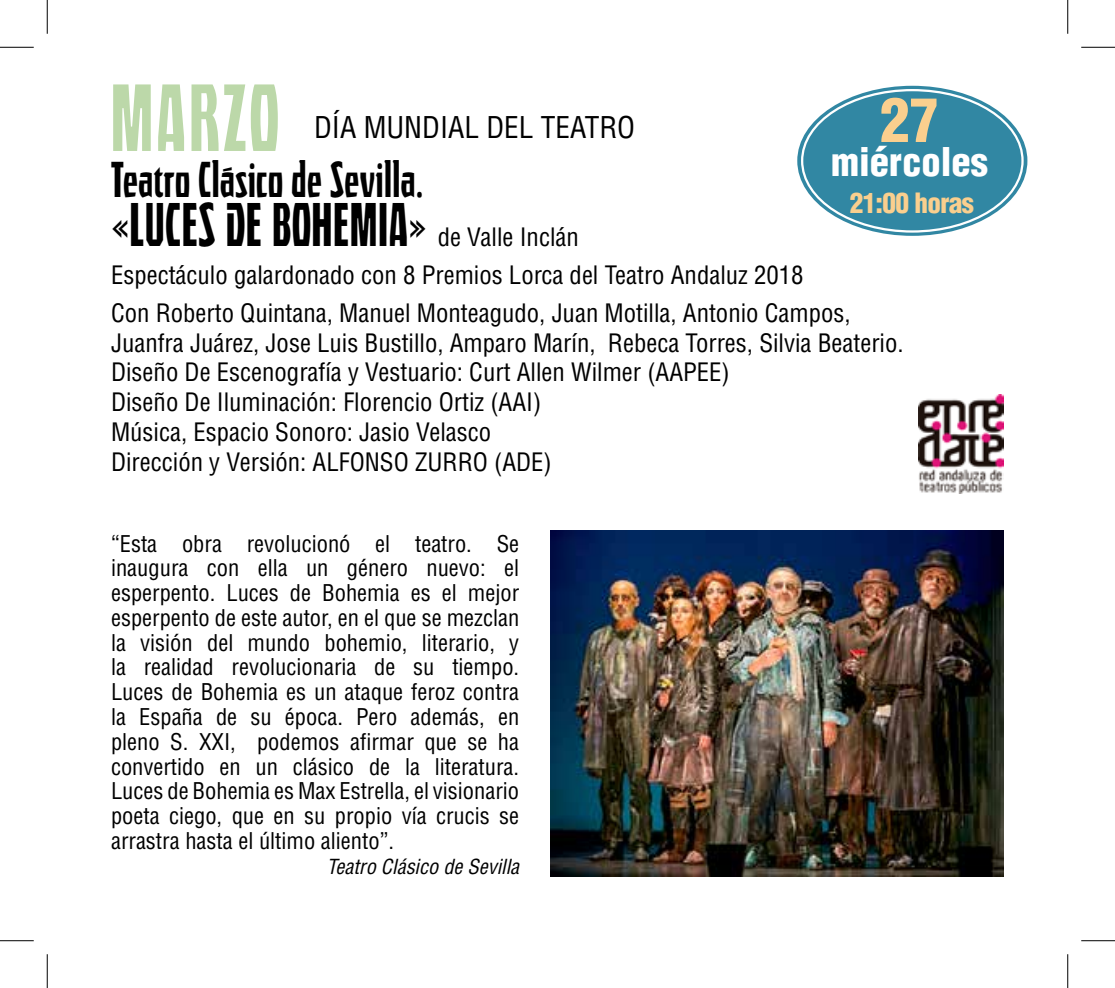
<style>
.page{position:relative;width:1115px;height:988px;background:#fff}
.page>*{position:absolute;margin:0;border:0;box-sizing:border-box;transform-origin:0 0}
.t1{font:76.5px "Quasix";letter-spacing:.05em;color:#bcd8a9}
.t2{font:900 condensed 59.18px "Helvetica LT Std";color:#facf8e}
.t3{font:49.5px "Quasix";letter-spacing:.025em;color:#000}
.t4{font:40.5px "Quasix";letter-spacing:.025em;color:#000}
.t5{font:900 condensed 38.7px "Helvetica LT Std";color:#fff}
.t6{font:condensed 29.25px "Helvetica LT Std";color:#000}
.t7{font:900 condensed 27.22px "Helvetica LT Std";letter-spacing:-.025em;color:#facf8e}
.t8{font:condensed 24.75px/29.7px "Helvetica LT Std";color:#000}
.t9{font:condensed 22.5px/24.8px "Helvetica LT Std";color:#000;text-align:justify}
.t10{font:italic condensed 20.25px "Helvetica LT Std";color:#000}
.s1{font-family:"Helvetica LT Std";font-stretch:condensed;font-size:24.75px}
</style>
<div class="page">
<div style="left:797px;top:86px;width:230px;height:150px;background:#3187a3;border-radius:50%"></div>
<img style="left:551px;top:530px;width:453px;height:346px">
<img style="left:919px;top:394px;width:85px;height:100px">
<hr style="left:0;top:47px;width:34px;height:1px;background:#000">
<hr style="left:1081px;top:47px;width:34px;height:1px;background:#000">
<hr style="left:0;top:940px;width:34px;height:1px;background:#000">
<hr style="left:1081px;top:940px;width:34px;height:1px;background:#000">
<hr style="left:47px;top:0;width:1px;height:34px;background:#000">
<hr style="left:47px;top:954px;width:1px;height:33px;background:#000">
<hr style="left:1067px;top:0;width:1px;height:34px;background:#000">
<hr style="left:1067px;top:954px;width:1px;height:33px;background:#000">
<h1 class="t1" style="left:111px;top:74px;width:169px">MARZO</h1>
<h3 class="t4" style="left:111px;top:156px;width:314px">Teatro Clásico de Sevilla.</h3>
<h3 class="t3" style="left:111px;top:196px;width:469px">«LUCES DE BOHEMIA» <span class="s1">de Valle Inclán</span></h3>
<h3 class="t6" style="left:314px;top:109px;width:322px">DÍA MUNDIAL DEL TEATRO</h3>
<h2 class="t2" style="left:880px;top:83px;width:61px">27</h2>
<h3 class="t5" style="left:831px;top:137px;width:158px">miércoles</h3>
<p class="t7" style="left:850px;top:186px;width:126px">21:00 horas</p>
<p class="t8" style="left:111px;top:255px;width:741px;line-height:38.2px">Espectáculo galardonado con 8 Premios Lorca del Teatro Andaluz 2018<br>Con Roberto Quintana, Manuel Monteagudo, Juan Motilla, Antonio Campos,</p>
<p class="t8" style="left:111px;top:327px;width:794px">Juanfra Juárez, Jose Luis Bustillo, Amparo Marín, Rebeca Torres, Silvia Beaterio.<br>Diseño De Escenografía y Vestuario: Curt Allen Wilmer (AAPEE)<br>Diseño De Iluminación: Florencio Ortiz (AAI)<br>Música, Espacio Sonoro: Jasio Velasco<br>Dirección y Versión: ALFONSO ZURRO (ADE)</p>
<p class="t9" style="left:111px;top:531px;width:410px">“Esta obra revolucionó el teatro. Se inaugura con ella un género nuevo: el esperpento. Luces de Bohemia es el mejor esperpento de este autor, en el que se mezclan la visión del mundo bohemio, literario, y la realidad revolucionaria de su tiempo.<br>Luces de Bohemia es un ataque feroz contra la España de su época. Pero además, en pleno S. XXI, podemos afirmar que se ha convertido en un clásico de la literatura.<br>Luces de Bohemia es Max Estrella, el visionario poeta ciego, que en su propio vía crucis se arrastra hasta el último aliento”.</p>
<p class="t10" style="left:327px;top:853px;width:194px">Teatro Clásico de Sevilla</p>
</div>
